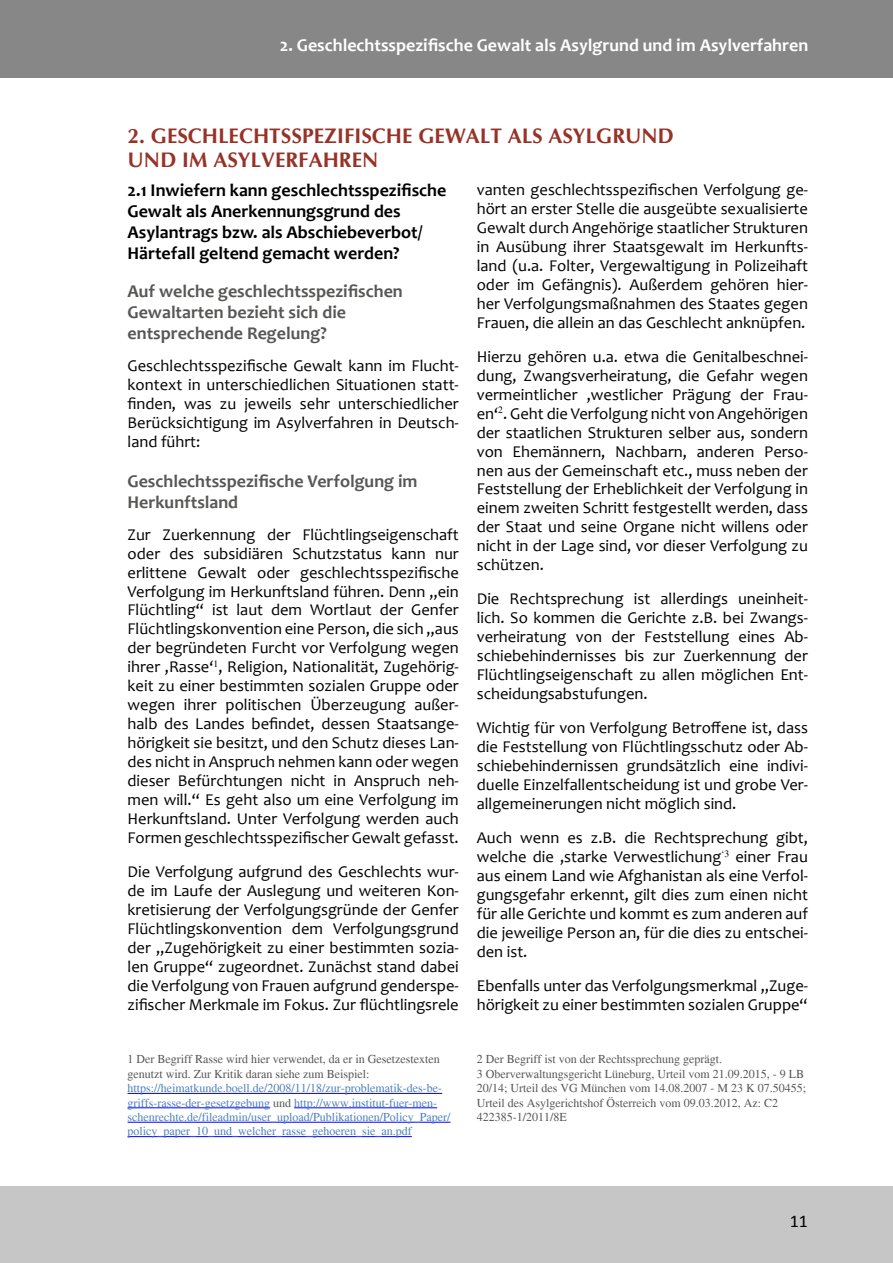
<style>
.page{position:relative;width:893px;height:1263px;background:#fff}
.page>*{position:absolute;margin:0;border:0;box-sizing:border-box;transform-origin:0 0}
.Heading_1{font:700 21px/24.2px "CG Omega";color:#973227}
.Heading_2{font:700 18px/21px "Candara";color:#000}
.Heading_3{font:700 18px/21px "Candara";color:#575756}
.t1{font:700 18px "Candara";color:#fff}
.t2{font:18px "Calibri";color:#000}
.t3{font:16.5px/18.9px "Candara";color:#000;text-align:justify}
.Fußnote{font:12px/14.4px "Times";color:#4f81bd}
.Fußnote-2{font:12px/14.4px "Times";color:#575756}
.s1{color:#575756}
</style>
<div class="page">
<div style="left:0;top:1186px;width:893px;height:77px;background:#c6c6c6"></div>
<div style="left:0;top:0;width:893px;height:78px;background:#878787"></div>
<hr style="left:128px;top:1093px;width:314px;height:1px;background:#00f">
<hr style="left:128px;top:1107px;width:142px;height:1px;background:#00f">
<hr style="left:294px;top:1107px;width:143px;height:1px;background:#00f">
<hr style="left:128px;top:1122px;width:322px;height:1px;background:#00f">
<hr style="left:128px;top:1136px;width:284px;height:1px;background:#00f">
<p class="t1" style="left:280px;top:34px;width:530px">2. Geschlechtsspezifische Gewalt als Asylgrund und im Asylverfahren</p>
<h1 class="Heading_1" style="left:128px;top:124px;width:548px">2. GESCHLECHTSSPEZIFISCHE GEWALT ALS ASYLGRUND<br>UND IM ASYLVERFAHREN</h1>
<h2 class="Heading_2" style="left:128px;top:179px;width:320px">2.1 Inwiefern kann geschlechtsspezifische Gewalt als Anerkennungsgrund des Asylantrags bzw. als Abschiebeverbot/ Härtefall geltend gemacht werden?</h2>
<h3 class="Heading_3" style="left:128px;top:280px;width:277px">Auf welche geschlechtsspezifischen<br>Gewaltarten bezieht sich die entsprechende Regelung?</h3>
<p class="t3" style="left:128px;top:356px;width:333px">Geschlechtsspezifische Gewalt kann im Flucht&shy;kontext in unterschiedlichen Situationen statt&shy;finden, was zu jeweils sehr unterschiedlicher Berücksichtigung im Asylverfahren in Deutsch&shy;land führt:</p>
<h3 class="Heading_3" style="left:128px;top:470px;width:291px">Geschlechtsspezifische Verfolgung im<br>Herkunftsland</h3>
<p class="t3" style="left:128px;top:525px;width:333px">Zur Zuerkennung der Flüchtlingseigenschaft oder des subsidiären Schutzstatus kann nur erlittene Gewalt oder geschlechtsspezifische Verfolgung im Herkunftsland führen. Denn „ein Flüchtling“ ist laut dem Wortlaut der Genfer Flüchtlingskonvention eine Person, die sich „aus der begründeten Furcht vor Verfolgung wegen ihrer ‚Rasse‘<sup>1</sup>, Religion, Nationalität, Zugehörig&shy;keit zu einer bestimmten sozialen Gruppe oder wegen ihrer politischen Überzeugung außer&shy;halb des Landes befindet, dessen Staatsange&shy;hörigkeit sie besitzt, und den Schutz dieses Lan&shy;des nicht in Anspruch nehmen kann oder wegen dieser Befürchtungen nicht in Anspruch neh&shy;men will.“ Es geht also um eine Verfolgung im Herkunftsland. Unter Verfolgung werden auch Formen geschlechtsspezifischer Gewalt gefasst.</p>
<p class="t3" style="left:128px;top:862px;width:333px">Die Verfolgung aufgrund des Geschlechts wur&shy;de im Laufe der Auslegung und weiteren Kon&shy;kretisierung der Verfolgungsgründe der Genfer Flüchtlingskonvention dem Verfolgungsgrund der „Zugehörigkeit zu einer bestimmten sozia&shy;len Gruppe“ zugeordnet. Zunächst stand dabei die Verfolgung von Frauen aufgrund genderspe&shy;zifischer Merkmale im Fokus. Zur flüchtlingsrele</p>
<p class="t3" style="left:477px;top:180px;width:333px">vanten geschlechtsspezifischen Verfolgung ge&shy;hört an erster Stelle die ausgeübte sexualisierte Gewalt durch Angehörige staatlicher Strukturen in Ausübung ihrer Staatsgewalt im Herkunfts&shy;land (u.a. Folter, Vergewaltigung in Polizeihaft oder im Gefängnis). Außerdem gehören hier&shy;her Verfolgungsmaßnahmen des Staates gegen Frauen, die allein an das Geschlecht anknüpfen.</p>
<p class="t3" style="left:477px;top:347px;width:333px">Hierzu gehören u.a. etwa die Genitalbeschnei&shy;dung, Zwangsverheiratung, die Gefahr wegen vermeintlicher ‚westlicher Prägung der Frau&shy;en‘<sup>2</sup>. Geht die Verfolgung nicht von Angehörigen der staatlichen Strukturen selber aus, sondern von Ehemännern, Nachbarn, anderen Perso&shy;nen aus der Gemeinschaft etc., muss neben der Feststellung der Erheblichkeit der Verfolgung in einem zweiten Schritt festgestellt werden, dass der Staat und seine Organe nicht willens oder nicht in der Lage sind, vor dieser Verfolgung zu schützen.</p>
<p class="t3" style="left:477px;top:589px;width:333px">Die Rechtsprechung ist allerdings uneinheit&shy;lich. So kommen die Gerichte z.B. bei Zwangs&shy;verheiratung von der Feststellung eines Ab&shy;schiebehindernisses bis zur Zuerkennung der Flüchtlingseigenschaft zu allen möglichen Ent&shy;scheidungsabstufungen.</p>
<p class="t3" style="left:477px;top:718px;width:333px">Wichtig für von Verfolgung Betroffene ist, dass die Feststellung von Flüchtlingsschutz oder Ab&shy;schiebehindernissen grundsätzlich eine indivi&shy;duelle Einzelfallentscheidung ist und grobe Ver&shy;allgemeinerungen nicht möglich sind.</p>
<p class="t3" style="left:477px;top:828px;width:333px">Auch wenn es z.B. die Rechtsprechung gibt, welche die ‚starke Verwestlichung<sup>‘3</sup> einer Frau aus einem Land wie Afghanistan als eine Verfol&shy;gungsgefahr erkennt, gilt dies zum einen nicht für alle Gerichte und kommt es zum anderen auf die jeweilige Person an, für die dies zu entschei&shy;den ist.</p>
<p class="t3" style="left:477px;top:976px;width:333px">Ebenfalls unter das Verfolgungsmerkmal „Zuge&shy;hörigkeit zu einer bestimmten sozialen Gruppe“</p>
<p class="Fußnote" style="left:128px;top:1052px;width:324px"><span class="s1">1 Der Begriff Rasse wird hier verwendet, da er in Gesetzestexten genutzt wird. Zur Kritik daran siehe zum Beispiel: </span>https://heimatkunde.boell.de/2008/11/18/zur-problematik-des-be&shy;griffs-rasse-der-gesetzgebung <span class="s1">und</span> http://www.institut-fuer-men&shy;schenrechte.de/fileadmin/user_upload/Publikationen/Policy_Paper/ policy_paper_10_und_welcher_rasse_gehoeren_sie_an.pdf</p>
<p class="Fußnote-2" style="left:477px;top:1052px;width:247px">2 Der Begriff ist von der Rechtssprechung geprägt.</p>
<p class="Fußnote-2" style="left:477px;top:1066px;width:331px">3 Oberverwaltungsgericht Lüneburg, Urteil vom 21.09.2015, - 9 LB 20/14; Urteil des VG München vom 14.08.2007 - M 23 K 07.50455; Urteil des Asylgerichtshof Österreich vom 09.03.2012, Az: C2<br>422385-1/2011/8E</p>
<p class="t2" style="left:790px;top:1208px;width:20px">11</p>
</div>
